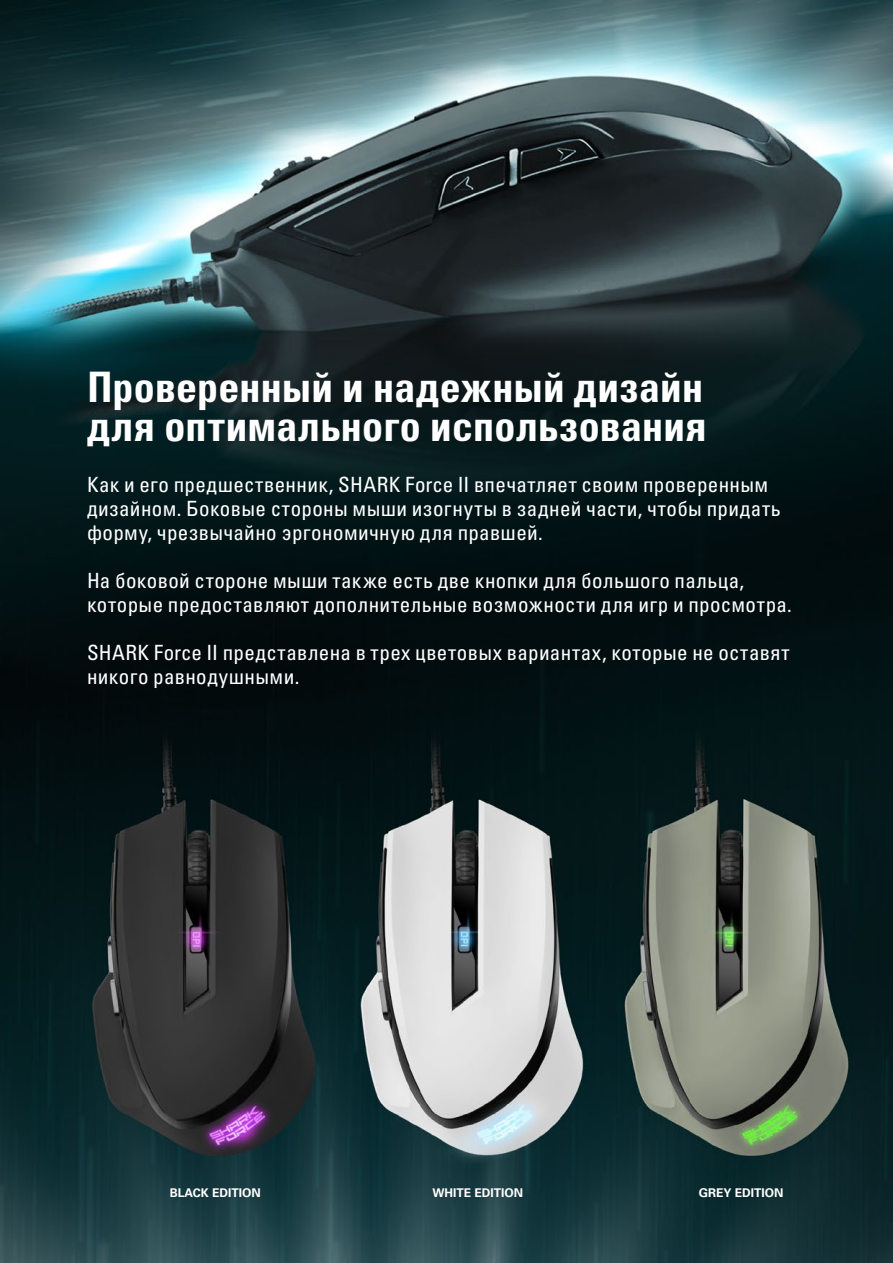
<style>
.page{position:relative;width:893px;height:1263px;background:#fff}
.page>*{position:absolute;margin:0;border:0;box-sizing:border-box;transform-origin:0 0}
.t1{font:42px/39px "Univers LTCYR 67 Bold Cond";letter-spacing:.005em;color:#fff}
.t2{font:condensed 21px/24px "Univers LTCYR 57";letter-spacing:.02em;color:#fff}
.t3{font:700 12px "Univers LTCYR 65";color:#fff}
</style>
<div class="page">
<img style="left:0;top:0;width:893px;height:1263px">
<h1 class="t1" style="left:87px;top:367px;width:621px">Проверенный и надежный дизайн для оптимального использования</h1>
<p class="t2" style="left:87px;top:472px;width:695px">Как и его предшественник, SHARK Force II впечатляет своим проверенным дизайном. Боковые стороны мыши изогнуты в задней части, чтобы придать форму, чрезвычайно эргономичную для правшей.</p>
<p class="t2" style="left:87px;top:568px;width:706px">На боковой стороне мыши также есть две кнопки для большого пальца, которые предоставляют дополнительные возможности для игр и просмотра.</p>
<p class="t2" style="left:87px;top:640px;width:704px">SHARK Force II представлена в трех цветовых вариантах, которые не оставят никого равнодушными.</p>
<p class="t3" style="left:170px;top:1184px;width:93px">BLACK EDITION</p>
<p class="t3" style="left:432px;top:1184px;width:92px">WHITE EDITION</p>
<p class="t3" style="left:699px;top:1184px;width:86px">GREY EDITION</p>
</div>
